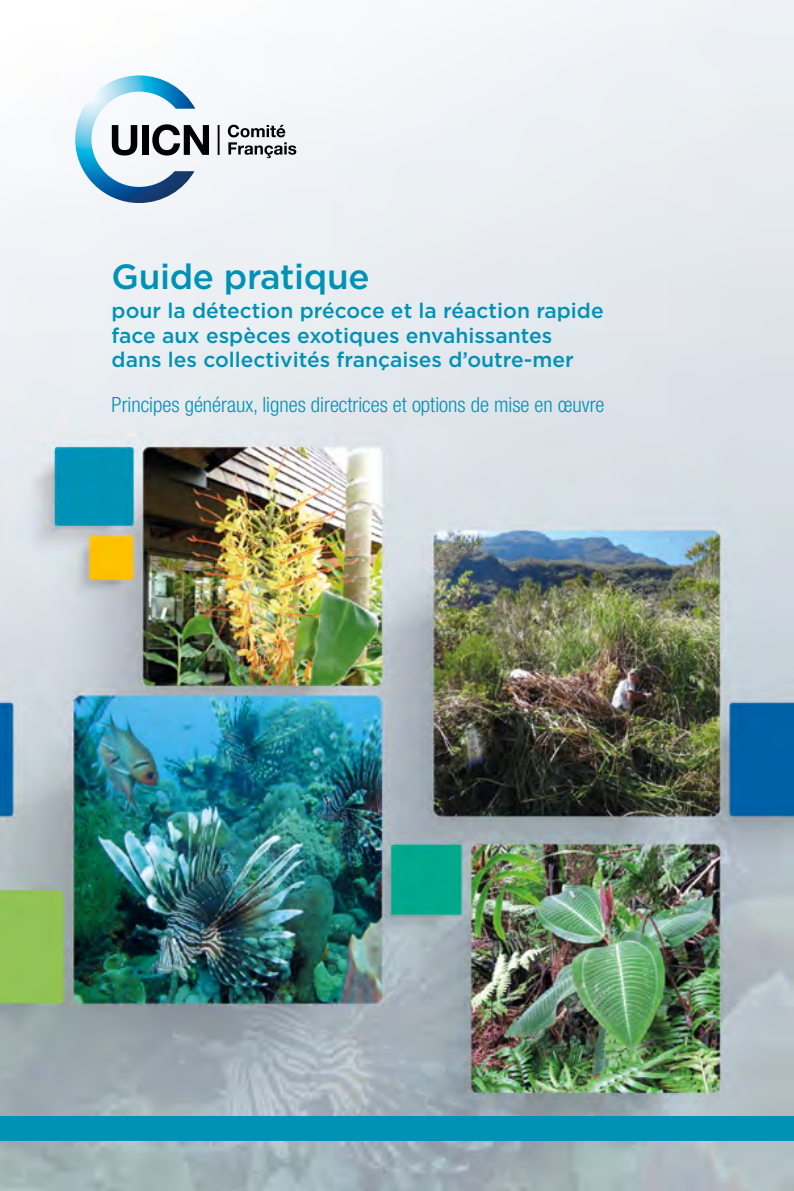
<style>
.page{position:relative;width:794px;height:1191px;background:#fff}
.page>*{position:absolute;margin:0;border:0;box-sizing:border-box;transform-origin:0 0}
.t1{font:500 35px "Gotham";letter-spacing:-.01em;color:#0092b5}
.t2{font:500 21px/24.5px "Gotham";color:#0092b5}
.t3{font:300 condensed 21px "Helvetica Neue LT Com";color:#0092b5}
</style>
<div class="page">
<img style="left:0;top:0;width:794px;height:1191px">
<hr style="left:218px;top:125px;width:1px;height:30px;background:#000">
<svg style="left:228px;top:125px;width:68px;height:33px"></svg>
<img style="left:75px;top:75px;width:120px;height:128px">
<svg style="left:112px;top:125px;width:25px;height:30px"></svg>
<div style="left:142px;top:125px;width:7px;height:30px;background:#000"></div>
<svg style="left:152px;top:124px;width:57px;height:31px"></svg>
<div style="left:0;top:1116px;width:794px;height:25px;background:#0092b5"></div>
<h1 class="t1" style="left:112px;top:253px;width:259px">Guide pratique</h1>
<p class="t2" style="left:112px;top:298px;width:493px">pour la détection précoce et la réaction rapide face aux espèces exotiques envahissantes dans les collectivités françaises d’outre-mer</p>
<p class="t3" style="left:112px;top:392px;width:494px">Principes généraux, lignes directrices et options de mise en œuvre</p>
</div>
